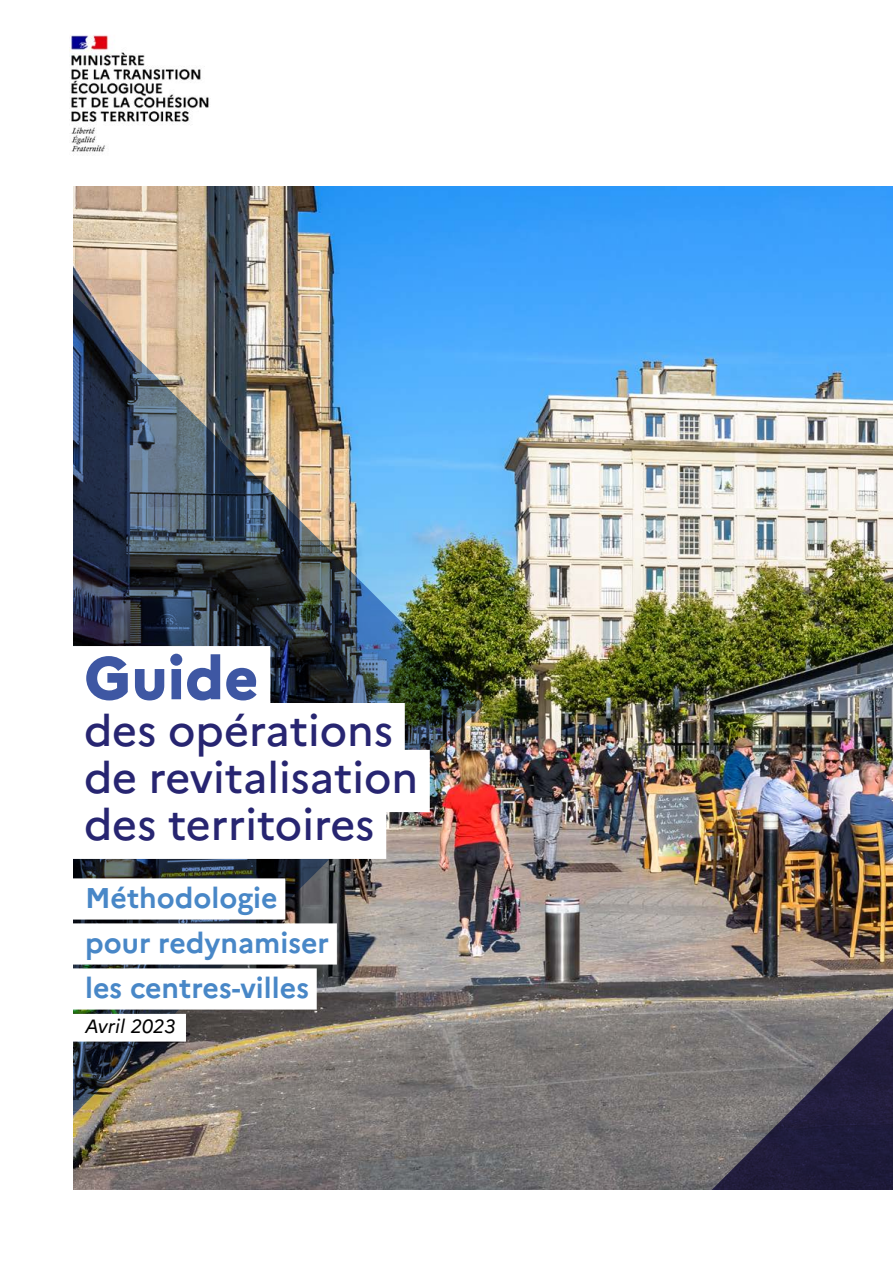
<style>
.page{position:relative;width:893px;height:1263px;background:#fff}
.page>*{position:absolute;margin:0;border:0;box-sizing:border-box;transform-origin:0 0}
.t1{font:800 60px "Marianne";color:#3e57a3}
.t2{font:500 43.05px/46.8px "Marianne";color:#272571}
.t3{font:700 28.5px/45px "Marianne";color:#4887c7}
.t4{font:italic 19.2px "Marianne";letter-spacing:-.01em;color:#000}
</style>
<div class="page">
<img style="left:73px;top:186px;width:820px;height:1004px">
<svg style="left:711px;top:1009px;width:182px;height:181px;background:#4e4a5a"></svg>
<img style="left:73px;top:230px;width:411px;height:949px">
<div style="left:30px;top:646px;width:240px;height:82px;background:#fff"></div>
<div style="left:30px;top:703px;width:375px;height:62px;background:#fff"></div>
<div style="left:30px;top:750px;width:400px;height:62px;background:#fff"></div>
<div style="left:30px;top:797px;width:356px;height:62px;background:#fff"></div>
<div style="left:31px;top:878px;width:254px;height:41px;background:#fff"></div>
<div style="left:31px;top:923px;width:306px;height:41px;background:#fff"></div>
<div style="left:31px;top:968px;width:286px;height:41px;background:#fff"></div>
<div style="left:31px;top:1014px;width:155px;height:27px;background:#fff"></div>
<img style="left:69px;top:35px;width:140px;height:119px">
<h1 class="t1" style="left:84px;top:641px;width:176px">Guide</h1>
<h2 class="t2" style="left:84px;top:707px;width:336px">des opérations de revitalisation des territoires</h2>
<p class="t3" style="left:85px;top:875px;width:246px">Méthodologie pour redynamiser les centres-villes</p>
<p class="t4" style="left:85px;top:1014px;width:92px">Avril 2023</p>
</div>
